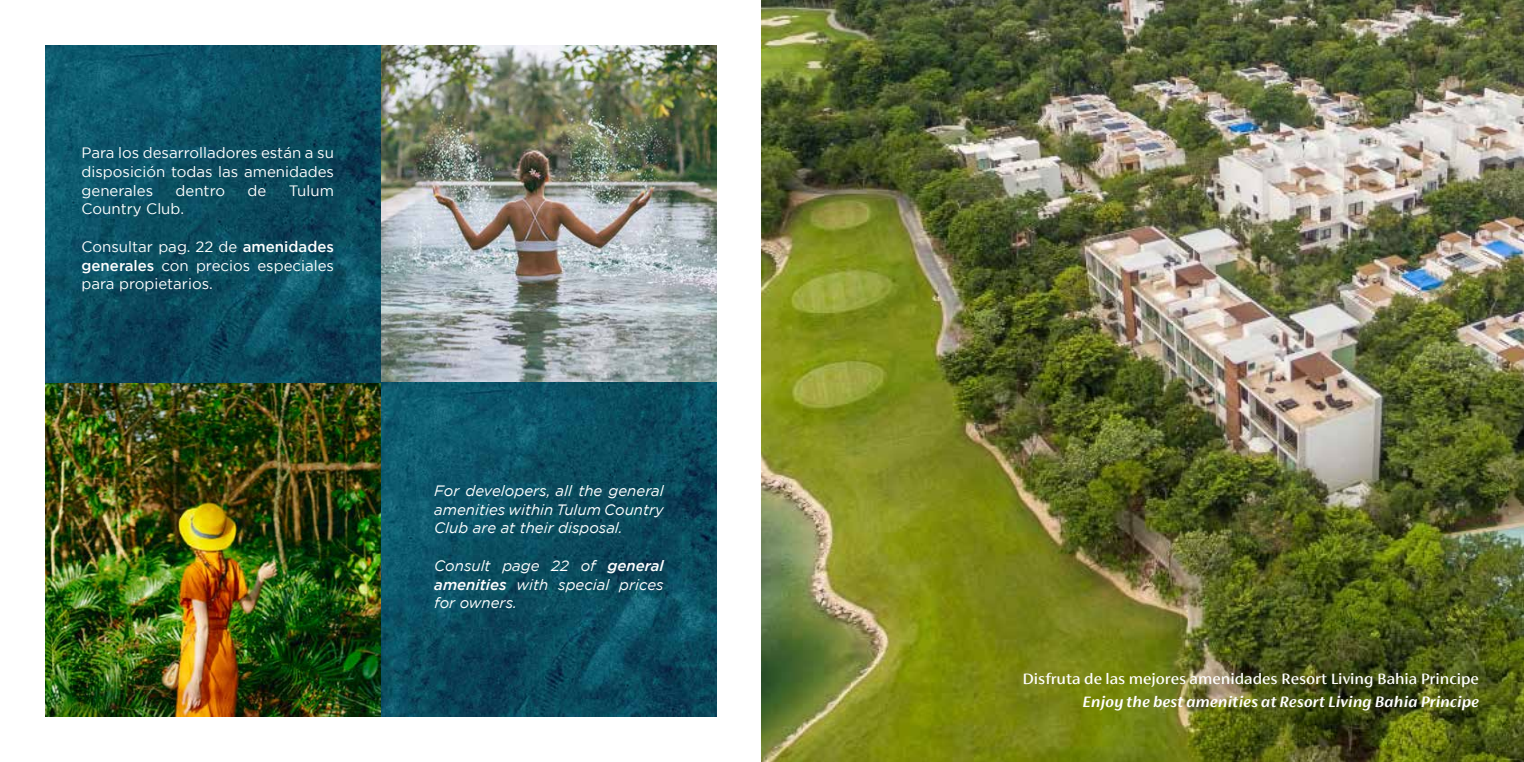
<style>
.page{position:relative;width:1524px;height:762px;background:#fff}
.page>*{position:absolute;margin:0;border:0;box-sizing:border-box;transform-origin:0 0}
.t1{font:500 16.62px "FS Siena";color:#fff}
.t2{font:italic 600 16.62px "FS Siena";color:#fff}
.t3{font:15px/18.8px "Gotham";color:#fff;text-align:justify}
.t4{font:italic 15px/18.8px "Gotham";color:#fff;text-align:justify}
.s1{font-weight:500}
</style>
<div class="page">
<img style="left:45px;top:45px;width:672px;height:672px">
<svg style="left:45px;top:45px;width:336px;height:337px;background:#0b4d61"></svg>
<svg style="left:381px;top:382px;width:336px;height:335px;background:#0b4d61"></svg>
<img style="left:762px;top:0;width:762px;height:762px">
<p class="t3" style="left:81px;top:143px;width:254px">Para los desarrolladores están a su disposición todas las amenidades generales</p>
<p class="t3" style="left:176px;top:181px;width:51px">dentro</p>
<p class="t3" style="left:247px;top:181px;width:20px">de</p>
<p class="t3" style="left:289px;top:181px;width:47px">Tulum</p>
<p class="t3" style="left:81px;top:199px;width:104px">Country Club.</p>
<p class="t3" style="left:81px;top:237px;width:254px">Consultar pag. 22 de <span class="s1">amenidades generales</span> con precios especiales para propietarios.</p>
<p class="t4" style="left:434px;top:481px;width:231px">For developers, all the general amenities within Tulum Country Club are at their disposal.</p>
<p class="t4" style="left:434px;top:556px;width:231px">Consult page 22 of <span class="s1">general amenities</span> with special prices for owners.</p>
<p class="t1" style="left:1022px;top:670px;width:458px">Disfruta de las mejores amenidades Resort Living Bahia Principe</p>
<p class="t2" style="left:1082px;top:693px;width:398px">Enjoy the best amenities at Resort Living Bahia Principe</p>
</div>
